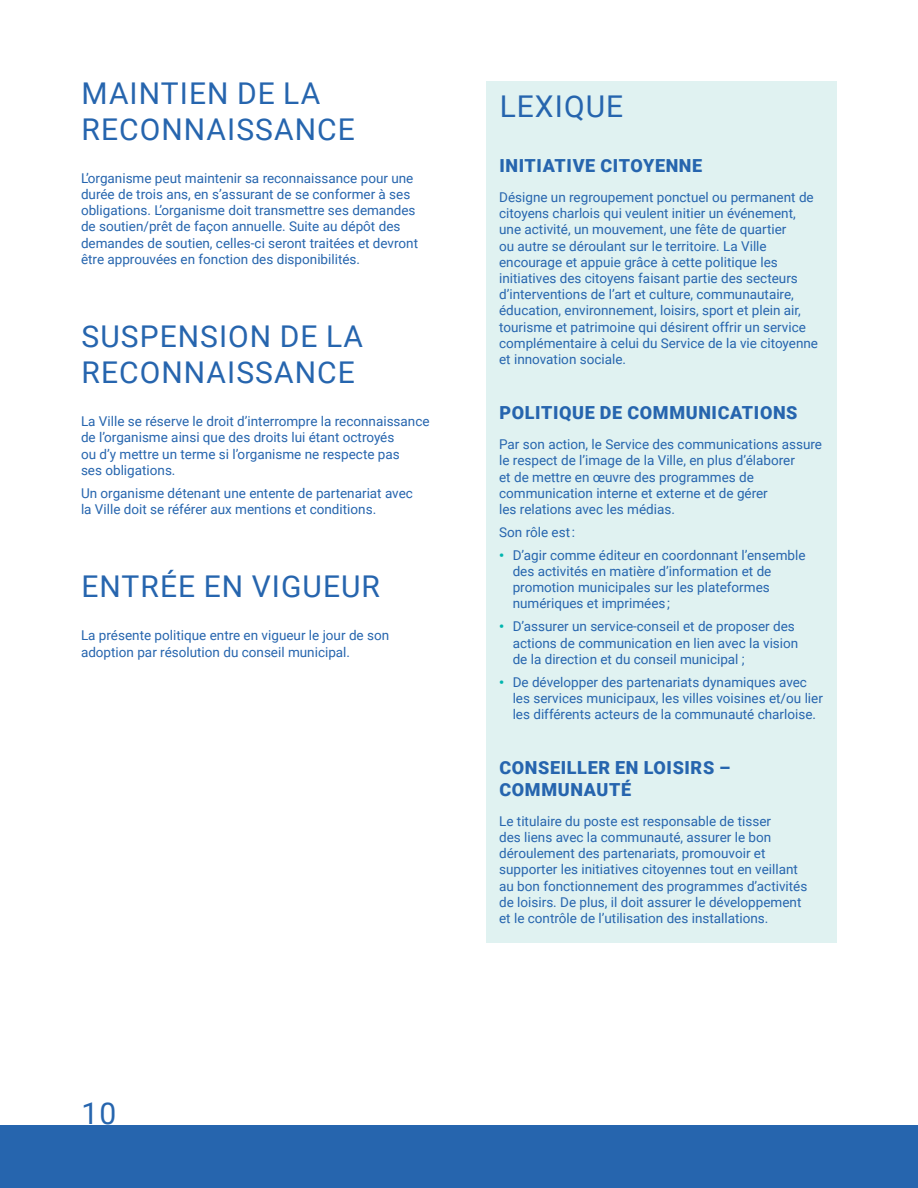
<style>
.page{position:relative;width:918px;height:1188px;background:#fff}
.page>*{position:absolute;margin:0;border:0;box-sizing:border-box;transform-origin:0 0}
.t1{font:30px/36px "Roboto";letter-spacing:.035em;color:#2665ae}
.t2{font:900 18px/21.6px "Roboto";letter-spacing:.035em;color:#2665ae}
.t3{font:13.5px/16.2px "Roboto";color:#2665ae}
.s1{font-weight:900;color:#00b5ae}
</style>
<div class="page">
<div style="left:0;top:1125px;width:918px;height:63px;background:#2665ae"></div>
<div style="left:486px;top:81px;width:351px;height:862px;background:#e0f2f1"></div>
<h1 class="t1" style="left:82px;top:74px;width:275px">MAINTIEN DE LA<br>RECONNAISSANCE</h1>
<p class="t3" style="left:81px;top:169px;width:339px">L’organisme peut maintenir sa reconnaissance pour une durée de trois ans, en s’assurant de se conformer à ses obligations. L’organisme doit transmettre ses demandes de soutien/prêt de façon annuelle. Suite au dépôt des demandes de soutien, celles-ci seront traitées et devront être approuvées en fonction des disponibilités.</p>
<h1 class="t1" style="left:82px;top:317px;width:283px">SUSPENSION DE LA<br>RECONNAISSANCE</h1>
<p class="t3" style="left:81px;top:413px;width:350px">La Ville se réserve le droit d’interrompre la reconnaissance de l’organisme ainsi que des droits lui étant octroyés<br>ou d’y mettre un terme si l’organisme ne respecte pas<br>ses obligations.</p>
<p class="t3" style="left:81px;top:484px;width:333px">Un organisme détenant une entente de partenariat avec la Ville doit se référer aux mentions et conditions.</p>
<h1 class="t1" style="left:82px;top:567px;width:300px">ENTRÉE EN VIGUEUR</h1>
<p class="t3" style="left:81px;top:627px;width:310px">La présente politique entre en vigueur le jour de son adoption par résolution du conseil municipal.</p>
<h1 class="t1" style="left:500px;top:87px;width:125px">LEXIQUE</h1>
<h2 class="t2" style="left:499px;top:154px;width:204px">INITIATIVE CITOYENNE</h2>
<p class="t3" style="left:499px;top:189px;width:320px">Désigne un regroupement ponctuel ou permanent de citoyens charlois qui veulent initier un événement, une activité, un mouvement, une fête de quartier<br>ou autre se déroulant sur le territoire. La Ville encourage et appuie grâce à cette politique les initiatives des citoyens faisant partie des secteurs d’interventions de l’art et culture, communautaire, éducation, environnement, loisirs, sport et plein air, tourisme et patrimoine qui désirent offrir un service complémentaire à celui du Service de la vie citoyenne et innovation sociale.</p>
<h2 class="t2" style="left:499px;top:402px;width:300px">POLITIQUE DE COMMUNICATIONS</h2>
<p class="t3" style="left:499px;top:436px;width:324px">Par son action, le Service des communications assure le respect de l’image de la Ville, en plus d’élaborer<br>et de mettre en œuvre des programmes de communication interne et externe et de gérer<br>les relations avec les médias.</p>
<p class="t3" style="left:499px;top:523px;width:77px">Son rôle est :</p>
<p class="t3" style="left:513px;top:546px;width:294px;text-indent:-14px"><span class="s1">•</span> D’agir comme éditeur en coordonnant l’ensemble des activités en matière d’information et de promotion municipales sur les plateformes numériques et imprimées ;</p>
<p class="t3" style="left:513px;top:618px;width:287px;text-indent:-14px"><span class="s1">•</span> D’assurer un service-conseil et de proposer des actions de communication en lien avec la vision de la direction et du conseil municipal ;</p>
<p class="t3" style="left:513px;top:673px;width:312px;text-indent:-14px"><span class="s1">•</span> De développer des partenariats dynamiques avec les services municipaux, les villes voisines et/ou lier les différents acteurs de la communauté charloise.</p>
<h2 class="t2" style="left:499px;top:757px;width:232px">CONSEILLER EN LOISIRS –<br>COMMUNAUTÉ</h2>
<p class="t3" style="left:499px;top:812px;width:310px">Le titulaire du poste est responsable de tisser<br>des liens avec la communauté, assurer le bon déroulement des partenariats, promouvoir et supporter les initiatives citoyennes tout en veillant au bon fonctionnement des programmes d’activités de loisirs. De plus, il doit assurer le développement et le contrôle de l’utilisation des installations.</p>
<h1 class="t1" style="left:82px;top:1094px;width:36px">10</h1>
</div>
